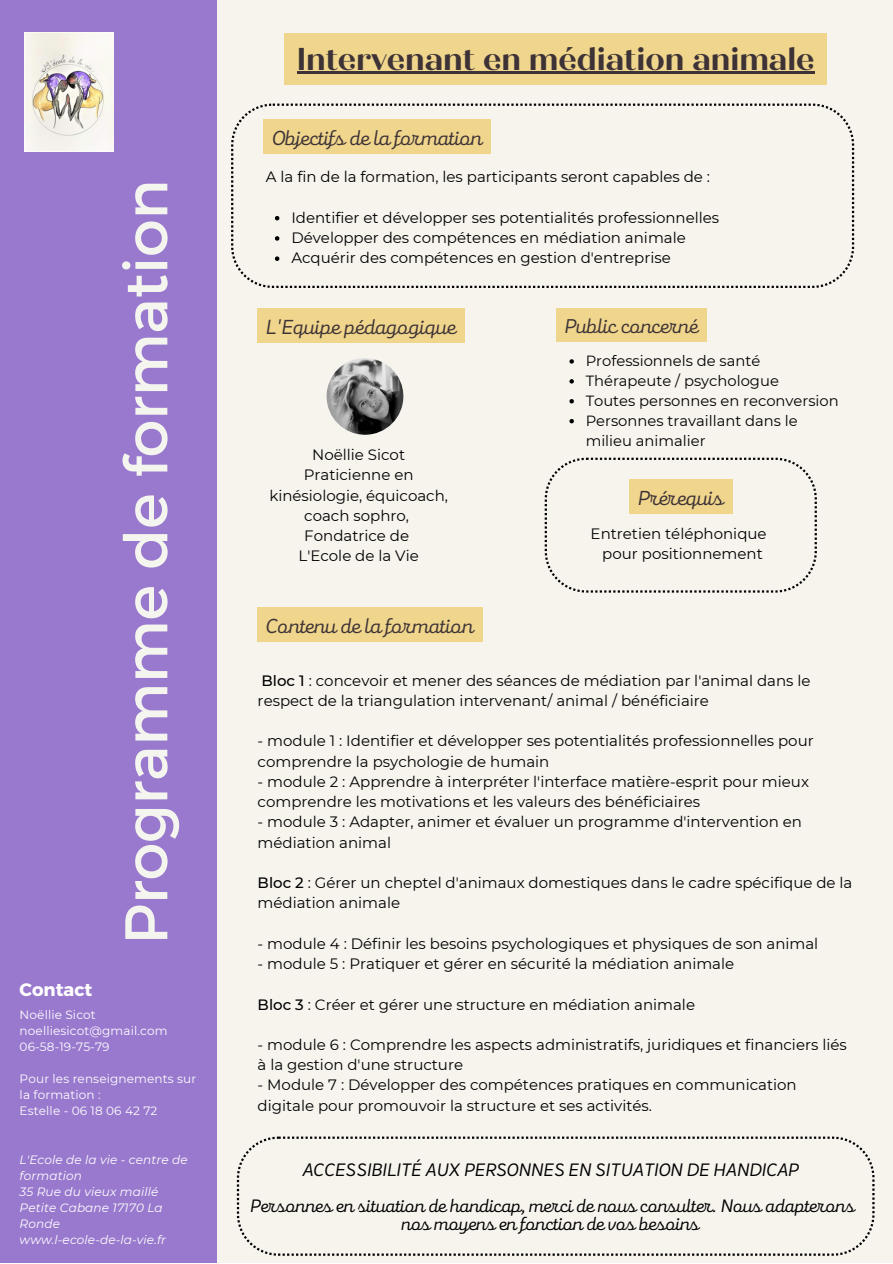
<style>
.page{position:relative;width:893px;height:1264px;background:#fff}
.page>*{position:absolute;margin:0;border:0;box-sizing:border-box;transform-origin:0 0}
.t1{font:60px "Montserrat";color:#f5f5ef}
.t2{font:700 31.5px "Quiche Display";color:#3d3336}
.t3{font:21px "Mixa";color:#3d3336}
.t4{font:20.7px "Mixa";color:#3d3336}
.t5{font:18.6px/18px "Mixa";color:#000;text-align:center}
.t6{font:700 18px "Montserrat";color:#fff}
.t7{font:15px/20.2px "Montserrat";color:#000}
.t8{font:14.7px/20px "Montserrat";color:#000}
.t9{font:12px/16px "Montserrat";letter-spacing:.01em;color:#fff}
.t10{font:italic 12px/16px "Montserrat";letter-spacing:.01em;color:#fff}
.s1{font-weight:500}
</style>
<div class="page">
<div style="left:0;top:0;width:892px;height:1262px;background:#f7f4ee"></div>
<div style="left:0;top:0;width:217px;height:1262px;background:#9979ce"></div>
<svg style="left:544px;top:457px;width:272px;height:136px"></svg>
<img style="left:326px;top:358px;width:77px;height:77px;border-radius:50%">
<img style="left:25px;top:33px;width:88px;height:118px">
<svg style="left:231px;top:104px;width:623px;height:184px"></svg>
<div style="left:263px;top:119px;width:227px;height:34px;background:#f0d58c"></div>
<div style="left:257px;top:308px;width:207px;height:34px;background:#f0d58c"></div>
<div style="left:555px;top:308px;width:151px;height:34px;background:#f0d58c"></div>
<div style="left:257px;top:607px;width:225px;height:35px;background:#f0d58c"></div>
<svg style="left:275px;top:216px;width:4px;height:4px"></svg>
<svg style="left:275px;top:236px;width:4px;height:5px"></svg>
<svg style="left:275px;top:256px;width:4px;height:5px"></svg>
<svg style="left:569px;top:359px;width:5px;height:4px"></svg>
<svg style="left:569px;top:379px;width:5px;height:4px"></svg>
<svg style="left:569px;top:399px;width:5px;height:4px"></svg>
<svg style="left:569px;top:419px;width:5px;height:4px"></svg>
<svg style="left:237px;top:1136px;width:637px;height:119px"></svg>
<div style="left:284px;top:33px;width:542px;height:52px;background:#f0d58c"></div>
<hr style="left:297px;top:72px;width:517px;height:2px;background:#3d3336">
<div style="left:629px;top:480px;width:103px;height:34px;background:#f0d58c"></div>
<p class="t6" style="left:20px;top:978px;width:74px">Contact</p>
<p class="t1" style="left:107px;top:944px;width:766px;rotate:-90deg">Programme de formation</p>
<p class="t9" style="left:20px;top:1006px;width:78px">Noëllie Sicot</p>
<p class="t9" style="left:20px;top:1022px;width:149px">noelliesicot@gmail.com</p>
<p class="t9" style="left:20px;top:1038px;width:91px">06-58-19-75-79</p>
<p class="t9" style="left:20px;top:1070px;width:178px">Pour les renseignements sur la formation :</p>
<p class="t9" style="left:20px;top:1103px;width:139px">Estelle - 06 18 06 42 72</p>
<p class="t10" style="left:20px;top:1151px;width:170px">L'Ecole de la vie - centre de formation</p>
<p class="t10" style="left:20px;top:1183px;width:145px">35 Rue du vieux maillé<br>Petite Cabane 17170 La<br>Ronde</p>
<p class="t10" style="left:20px;top:1231px;width:148px">www.l-ecole-de-la-vie.fr</p>
<p class="t2" style="left:297px;top:40px;width:519px">Intervenant en médiation animale</p>
<p class="t3" style="left:272px;top:123px;width:212px">Objectifs de la formation</p>
<p class="t7" style="left:266px;top:167px;width:445px">A la fin de la formation, les participants seront capables de :</p>
<p class="t7" style="left:291px;top:207px;width:429px">Identifier et développer ses potentialités professionnelles</p>
<p class="t7" style="left:291px;top:227px;width:396px">Développer des compétences en médiation animale</p>
<p class="t7" style="left:291px;top:248px;width:381px">Acquérir des compétences en gestion d'entreprise</p>
<p class="t3" style="left:265px;top:312px;width:192px">L'Equipe pédagogique</p>
<p class="t4" style="left:564px;top:312px;width:136px">Public concerné</p>
<p class="t7" style="left:312px;top:445px;width:94px">Noëllie Sicot</p>
<p class="t7" style="left:269px;top:465px;width:180px;text-align:center">Praticienne en kinésiologie, équicoach, coach sophro,</p>
<p class="t7" style="left:304px;top:525px;width:106px">Fondatrice de</p>
<p class="t7" style="left:298px;top:546px;width:122px">L'Ecole de la Vie</p>
<p class="t3" style="left:265px;top:612px;width:209px">Contenu de la formation</p>
<p class="t8" style="left:585px;top:350px;width:176px">Professionnels de santé</p>
<p class="t8" style="left:585px;top:370px;width:195px">Thérapeute / psychologue</p>
<p class="t8" style="left:585px;top:390px;width:254px">Toutes personnes en reconversion</p>
<p class="t8" style="left:585px;top:410px;width:214px">Personnes travaillant dans le milieu animalier</p>
<p class="t3" style="left:637px;top:484px;width:88px">Prérequis</p>
<p class="t7" style="left:590px;top:523px;width:177px;text-align:center">Entretien téléphonique pour positionnement</p>
<p class="t7" style="left:257px;top:670px;width:554px"><span class="s1">Bloc 1</span> : concevoir et mener des séances de médiation par l'animal dans le respect de la triangulation intervenant/ animal / bénéficiaire</p>
<p class="t7" style="left:257px;top:730px;width:557px">- module 1 : Identifier et développer ses potentialités professionnelles pour comprendre la psychologie de humain</p>
<p class="t7" style="left:257px;top:771px;width:553px">- module 2 : Apprendre à interpréter l'interface matière-esprit pour mieux comprendre les motivations et les valeurs des bénéficiaires</p>
<p class="t7" style="left:257px;top:811px;width:546px">- module 3 : Adapter, animer et évaluer un programme d'intervention en médiation animal</p>
<p class="t7" style="left:257px;top:872px;width:596px"><span class="s1">Bloc 2</span> : Gérer un cheptel d'animaux domestiques dans le cadre spécifique de la médiation animale</p>
<p class="t7" style="left:257px;top:933px;width:562px">- module 4 : Définir les besoins psychologiques et physiques de son animal</p>
<p class="t7" style="left:257px;top:953px;width:478px">- module 5 : Pratiquer et gérer en sécurité la médiation animale</p>
<p class="t7" style="left:257px;top:994px;width:439px"><span class="s1">Bloc 3</span> : Créer et gérer une structure en médiation animale</p>
<p class="t7" style="left:257px;top:1034px;width:590px">- module 6 : Comprendre les aspects administratifs, juridiques et financiers liés à la gestion d'une structure</p>
<p class="t7" style="left:257px;top:1074px;width:540px">- Module 7 : Développer des compétences pratiques en communication digitale pour promouvoir la structure et ses activités.</p>
<p class="t5" style="left:302px;top:1159px;width:498px">ACCESSIBILITÉ AUX PERSONNES EN SITUATION DE HANDICAP</p>
<p class="t5" style="left:250px;top:1195px;width:606px">Personnes en situation de handicap, merci de nous consulter. Nous adapterons nos moyens en fonction de vos besoins</p>
</div>
